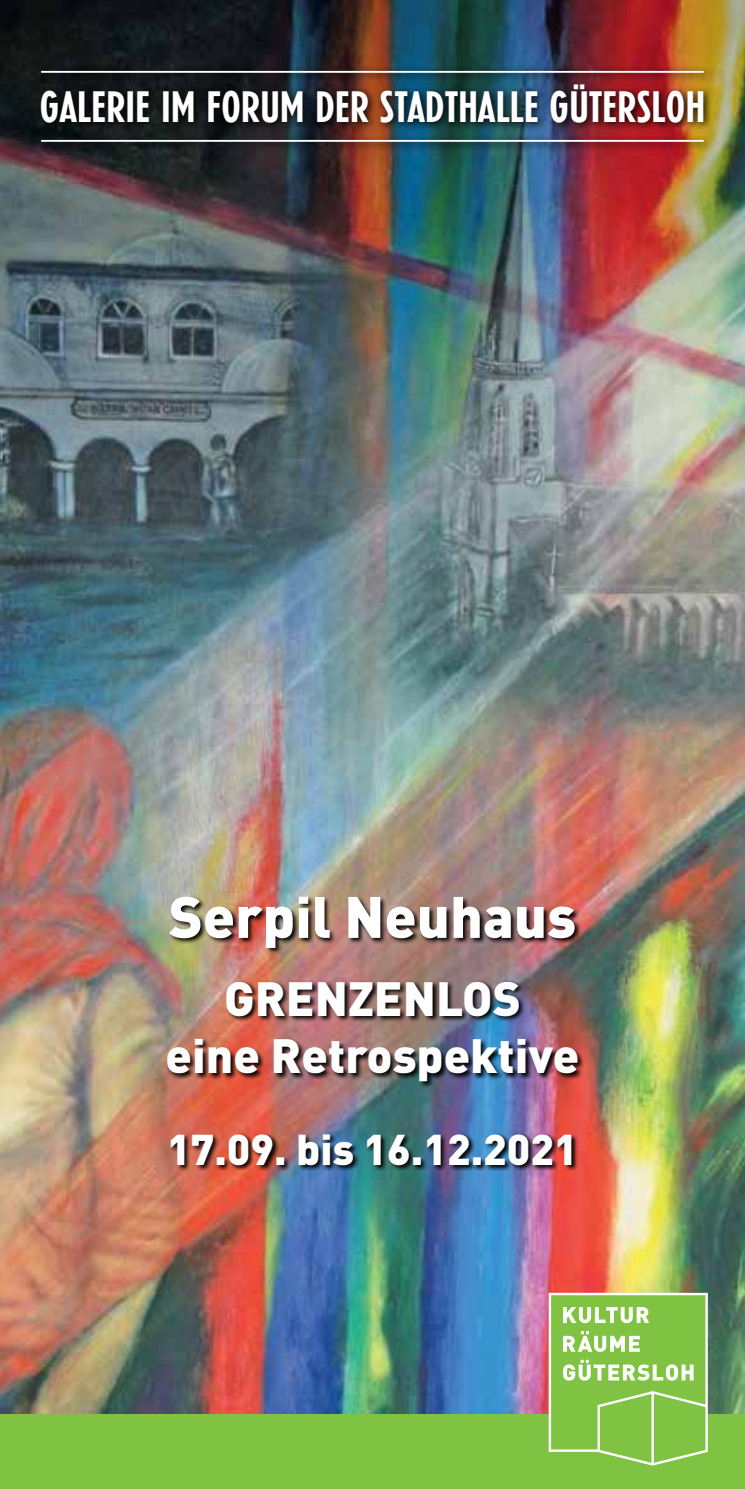
<style>
.page{position:relative;width:745px;height:1489px;background:#fff}
.page>*{position:absolute;margin:0;border:0;box-sizing:border-box;transform-origin:0 0}
.t1{font:900 57.5px "DIN";color:#fff}
.t2{font:900 47.5px/57px "DIN";color:#fff;text-align:center}
.t3{font:700 condensed 43.75px "Erbar Com";letter-spacing:.01em;color:#fff}
.t4{font:900 42.5px "DIN";color:#fff}
</style>
<div class="page">
<img style="left:0;top:0;width:744px;height:1414px">
<div style="left:0;top:1414px;width:744px;height:74px;background:#80c342"></div>
<svg style="left:548px;top:1292px;width:159px;height:173px"></svg>
<div style="left:36px;top:66px;width:676px;height:86px;background:#000;opacity:.95"></div>
<hr style="left:41px;top:140px;width:662px;height:2px;background:#fff">
<hr style="left:41px;top:71px;width:662px;height:2px;background:#fff">
<div style="left:166px;top:896px;width:418px;height:274px;background:#000;opacity:.95"></div>
<p class="t3" style="left:40px;top:81px;width:666px">GALERIE IM FORUM DER STADTHALLE GÜTERSLOH</p>
<h1 class="t1" style="left:169px;top:878px;width:408px">Serpil Neuhaus</h1>
<p class="t2" style="left:165px;top:968px;width:415px">Grenzenlos<br>eine Retrospektive</p>
<p class="t4" style="left:167px;top:1120px;width:412px">17.09. bis 16.12.2021</p>
</div>
